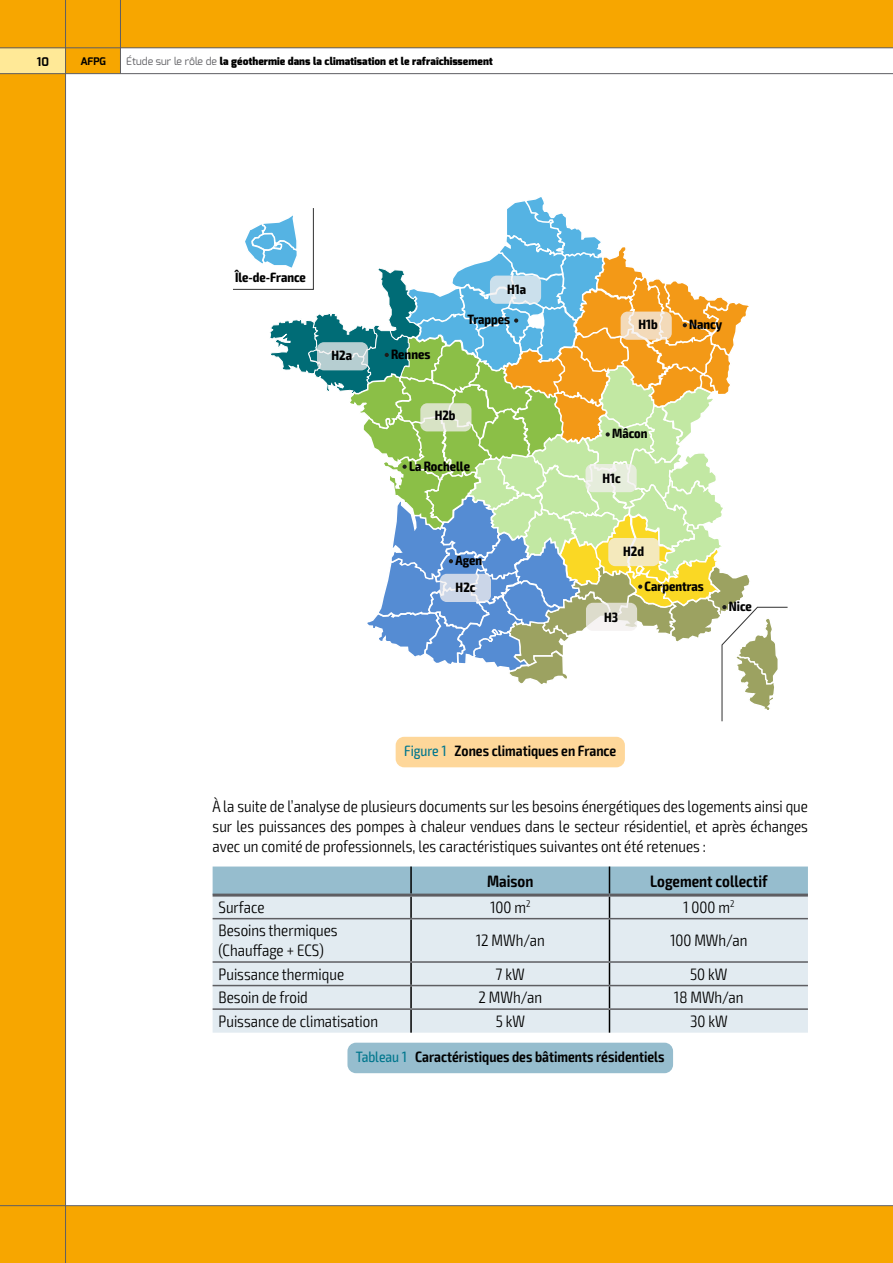
<style>
.page{position:relative;width:893px;height:1263px;background:#f7a600}
.page>*{position:absolute;margin:0;border:0;box-sizing:border-box;transform-origin:0 0}
.t1{font:300 condensed 16.5px/19.8px "Exo 2";color:#000;text-align:justify}
.t2{font:600 condensed 16.5px "Exo 2";color:#000}
.t3{font:600 condensed 15px "Exo 2";color:#000}
.t4{font:700 condensed 13.5px "Exo 2";color:#000}
.t5{font:700 12px "Exo";color:#000}
.t6{font:900 10.5px "Exo";color:#000}
.t7{font:700 10.5px "Exo";color:#000}
.s1{font-weight:400;color:#5e5e62}
.s2{font-weight:400;color:#00768d}
</style>
<div class="page">
<div style="left:66px;top:48px;width:827px;height:1157px;background:#fff"></div>
<div style="left:0;top:48px;width:66px;height:26px;background:#ffe997"></div>
<div style="left:65px;top:0;width:56px;height:74px;background:#f7a600"></div>
<hr style="left:120px;top:0;width:1px;height:74px;background:#5e5e62">
<hr style="left:65px;top:0;width:1px;height:1263px;background:#5e5e62">
<hr style="left:0;top:73px;width:893px;height:1px;background:#5e5e62">
<hr style="left:0;top:1205px;width:893px;height:1px;background:#5e5e62">
<hr style="left:0;top:48px;width:893px;height:1px;background:#5e5e62">
<div style="left:396px;top:737px;width:229px;height:30px;background:#fed79a;border-radius:9px"></div>
<div style="left:347px;top:1043px;width:326px;height:30px;background:#96bdce;border-radius:9px"></div>
<svg style="left:233px;top:197px;width:555px;height:525px"></svg>
<div style="left:213px;top:919px;width:595px;height:114px;background:#e2ebf1"></div>
<svg style="left:213px;top:866px;width:595px;height:52px;background:#b7d0dc"></svg>
<hr style="left:410px;top:919px;width:2px;height:42px;background:#000">
<hr style="left:609px;top:919px;width:1px;height:42px;background:#000">
<hr style="left:410px;top:963px;width:2px;height:22px;background:#000">
<hr style="left:410px;top:986px;width:2px;height:22px;background:#000">
<hr style="left:410px;top:1010px;width:2px;height:23px;background:#000">
<svg style="left:609px;top:963px;width:1px;height:70px"></svg>
<hr style="left:213px;top:893px;width:198px;height:3px;background:#5e5e62">
<hr style="left:411px;top:893px;width:198px;height:3px;background:#5e5e62">
<hr style="left:609px;top:893px;width:199px;height:3px;background:#5e5e62">
<hr style="left:213px;top:918px;width:198px;height:1px;background:#5e5e62">
<hr style="left:411px;top:918px;width:198px;height:1px;background:#5e5e62">
<hr style="left:609px;top:918px;width:199px;height:1px;background:#5e5e62">
<hr style="left:213px;top:961px;width:198px;height:2px;background:#5e5e62">
<hr style="left:411px;top:961px;width:198px;height:2px;background:#5e5e62">
<hr style="left:609px;top:961px;width:199px;height:2px;background:#5e5e62">
<hr style="left:213px;top:985px;width:198px;height:1px;background:#5e5e62">
<hr style="left:411px;top:985px;width:198px;height:1px;background:#5e5e62">
<hr style="left:609px;top:985px;width:199px;height:1px;background:#5e5e62">
<hr style="left:213px;top:1008px;width:198px;height:2px;background:#5e5e62">
<hr style="left:411px;top:1008px;width:198px;height:2px;background:#5e5e62">
<hr style="left:609px;top:1008px;width:199px;height:2px;background:#5e5e62">
<p class="t5" style="left:37px;top:54px;width:14px">10</p>
<p class="t7" style="left:81px;top:54px;width:27px">AFPG</p>
<p class="t6" style="left:126px;top:54px;width:368px"><span class="s1">Étude sur le rôle de</span> la géothermie dans la climatisation et le rafraîchissement</p>
<p class="t4" style="left:235px;top:269px;width:72px">Île-de-France</p>
<p class="t4" style="left:332px;top:347px;width:22px">H2a</p>
<p class="t4" style="left:391px;top:346px;width:41px">Rennes</p>
<p class="t4" style="left:507px;top:281px;width:20px">H1a</p>
<p class="t4" style="left:468px;top:311px;width:44px">Trappes</p>
<p class="t4" style="left:689px;top:316px;width:35px">Nancy</p>
<p class="t4" style="left:638px;top:316px;width:21px">H1b</p>
<p class="t4" style="left:435px;top:407px;width:22px">H2b</p>
<p class="t4" style="left:612px;top:426px;width:37px">Mâcon</p>
<p class="t4" style="left:409px;top:458px;width:62px">La Rochelle</p>
<p class="t4" style="left:455px;top:552px;width:28px">Agen</p>
<p class="t4" style="left:456px;top:580px;width:21px">H2c</p>
<p class="t4" style="left:602px;top:470px;width:20px">H1c</p>
<p class="t4" style="left:623px;top:543px;width:22px">H2d</p>
<p class="t4" style="left:604px;top:609px;width:15px">H3</p>
<p class="t4" style="left:645px;top:578px;width:61px">Carpentras</p>
<p class="t4" style="left:729px;top:598px;width:25px">Nice</p>
<p class="t3" style="left:404px;top:742px;width:214px"><span class="s2">Figure 1</span> Zones climatiques en France</p>
<p class="t1" style="left:213px;top:797px;width:597px">À la suite de l’analyse de plusieurs documents sur les besoins énergétiques des logements ainsi que sur les puissances des pompes à chaleur vendues dans le secteur résidentiel, et après échanges avec un comité de professionnels, les caractéristiques suivantes ont été retenues :</p>
<p class="t2" style="left:487px;top:871px;width:48px">Maison</p>
<p class="t2" style="left:650px;top:871px;width:119px">Logement collectif</p>
<p class="t1" style="left:219px;top:897px;width:48px">Surface</p>
<p class="t1" style="left:490px;top:897px;width:42px">100 m<sup>2</sup></p>
<p class="t1" style="left:683px;top:897px;width:53px">1 000 m<sup>2</sup></p>
<p class="t1" style="left:219px;top:921px;width:121px">Besoins thermiques (Chauffage + ECS)</p>
<p class="t1" style="left:476px;top:931px;width:70px">12 MWh/an</p>
<p class="t1" style="left:670px;top:931px;width:79px">100 MWh/an</p>
<p class="t1" style="left:219px;top:964px;width:127px">Puissance thermique</p>
<p class="t1" style="left:496px;top:964px;width:30px">7 kW</p>
<p class="t1" style="left:690px;top:964px;width:39px">50 kW</p>
<p class="t1" style="left:219px;top:988px;width:91px">Besoin de froid</p>
<p class="t1" style="left:478px;top:988px;width:65px">2 MWh/an</p>
<p class="t1" style="left:674px;top:988px;width:71px">18 MWh/an</p>
<p class="t1" style="left:219px;top:1011px;width:161px">Puissance de climatisation</p>
<p class="t1" style="left:496px;top:1011px;width:31px">5 kW</p>
<p class="t1" style="left:690px;top:1011px;width:39px">30 kW</p>
<p class="t3" style="left:356px;top:1047px;width:310px"><span class="s2">Tableau 1</span> Caractéristiques des bâtiments résidentiels</p>
</div>
